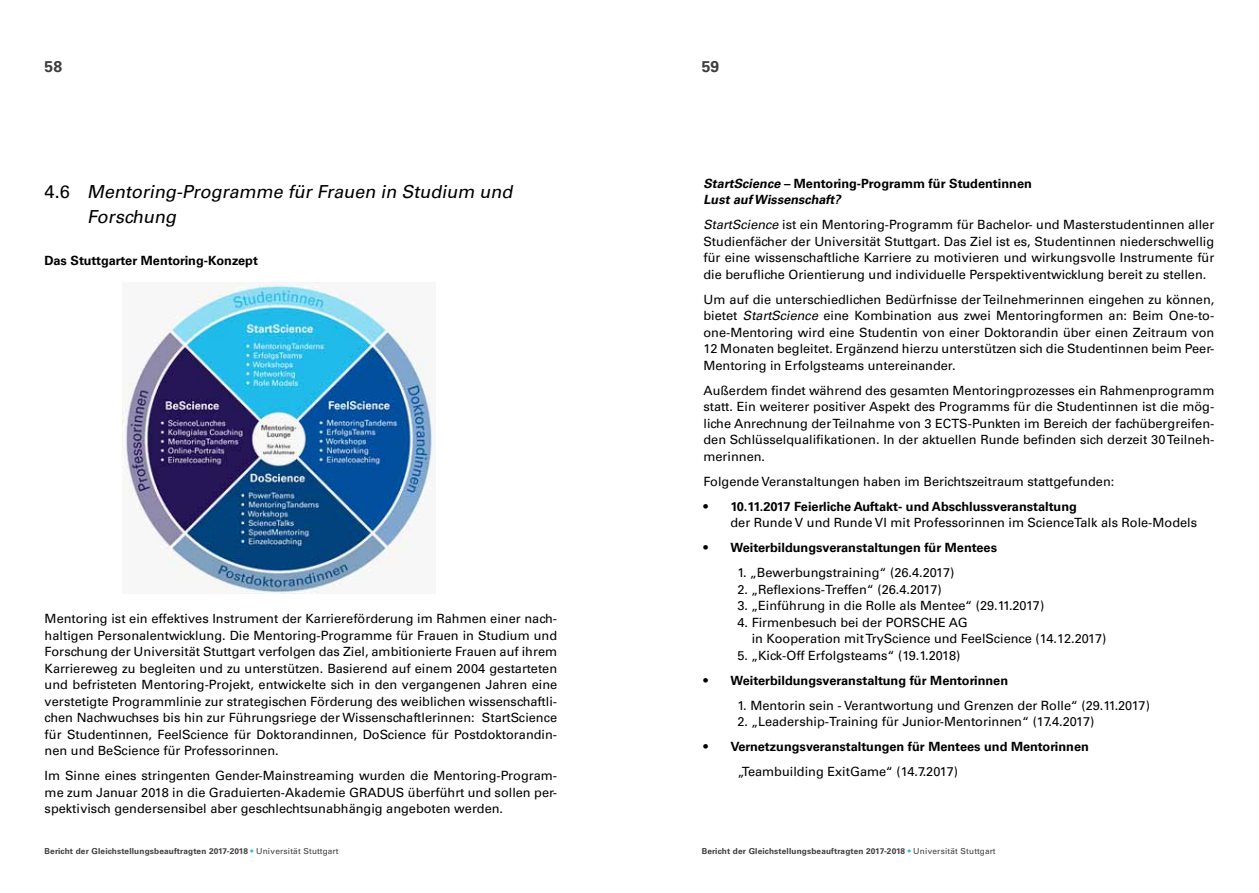
<style>
.page{position:relative;width:1259px;height:893px;background:#fff}
.page>*{position:absolute;margin:0;border:0;box-sizing:border-box;transform-origin:0 0}
.t1{font:italic 18px/24.8px "Univers LT Pro 55 Roman";color:#000}
.t2{font:700 15.75px "Univers LT Pro 65";color:#3e3d40}
.t3{font:12.75px/16.5px "Univers LT Pro 55 Roman";color:#000;text-align:justify}
.t4{font:700 12.75px/16.5px "Univers LT Pro 65";color:#000}
.t5{font:700 8.25px "Univers LT Pro 65";letter-spacing:.02em;color:#3e3d40}
.s1{font-style:normal}
.s2{font-family:"Univers LT Pro 55 Roman";font-weight:400;color:#1bbbea}
.s3{font-family:"Univers LT Pro 55 Roman";font-weight:400}
.s4{font-style:italic}
</style>
<div class="page">
<img style="left:122px;top:283px;width:313px;height:310px">
<p class="t2" style="left:45px;top:55px;width:19px">58</p>
<h1 class="t1" style="left:87px;top:178px;width:431px;text-indent:-43px"><span class="s1">4 . 6</span> Mentoring-Programme fürFrauen in Studium und<br>Forschung</h1>
<p class="t4" style="left:45px;top:251px;width:215px">Das Stuttgarter Mentoring-Konzept</p>
<p class="t3" style="left:45px;top:610px;width:514px">Mentoring ist ein effektives Instrument der Karriereförderung im Rahmen einer nach&shy;haltigen Personalentwicklung. Die Mentoring-Programme für Frauen in Studium und Forschung der Universität Stuttgart verfolgen das Ziel, ambitionierte Frauen auf ihrem Karriereweg zu begleiten und zu unterstützen. Basierend auf einem 2004 gestarteten und befristeten Mentoring-Projekt, entwickelte sich in den vergangenen Jahren eine verstetigte Programmlinie zur strategischen Förderung des weiblichen wissenschaftli&shy;chen Nachwuchses bis hin zur Führungsriege der Wissenschaftlerinnen: StartScience für Studentinnen, FeelScience für Doktorandinnen, DoScience für Postdoktorandin&shy;nen und BeScience für Professorinnen.</p>
<p class="t3" style="left:45px;top:767px;width:514px">Im Sinne eines stringenten Gender-Mainstreaming wurden die Mentoring-Program&shy;me zum Januar 2018 in die Graduierten-Akademie GRADUS überführt und sollen per&shy;spektivisch gendersensibel aber geschlechtsunabhängig angeboten werden.</p>
<p class="t5" style="left:45px;top:845px;width:295px">Bericht der Gleichstellungsbeauftragten 2017-2018 <span class="s2">•</span> <span class="s3">Universität Stuttgart</span></p>
<p class="t2" style="left:702px;top:55px;width:19px">59</p>
<p class="t4" style="left:703px;top:174px;width:330px"><span class="s4">StartScience</span> – Mentoring-Programm für Studentinnen<br><span class="s4">LustaufWissenschaft?</span></p>
<p class="t3" style="left:703px;top:216px;width:512px"><span class="s4">StartScience</span> ist ein Mentoring-Programm für Bachelor- und Masterstudentinnen aller Studienfächer der Universität Stuttgart. Das Ziel ist es, Studentinnen niederschwellig für eine wissenschaftliche Karriere zu motivieren und wirkungsvolle Instrumente für die berufliche Orientierung und individuelle Perspektiventwicklung bereit zu stellen.</p>
<p class="t3" style="left:703px;top:290px;width:512px">Um auf die unterschiedlichen Bedürfnisse der Teilnehmerinnen eingehen zu können, bietet <span class="s4">StartScience</span> eine Kombination aus zwei Mentoringformen an: Beim One-to&shy;one-Mentoring wird eine Studentin von einer Doktorandin über einen Zeitraum von 12 Monaten begleitet. Ergänzend hierzu unterstützen sich die Studentinnen beim Peer-Mentoring in Erfolgsteams untereinander.</p>
<p class="t3" style="left:703px;top:381px;width:512px">Außerdem findet während des gesamten Mentoringprozesses ein Rahmenprogramm statt. Ein weiterer positiver Aspekt des Programms für die Studentinnen ist die mög&shy;liche Anrechnung der Teilnahme von 3 ECTS-Punkten im Bereich der fachübergreifen&shy;den Schlüsselqualifikationen. In der aktuellen Runde befinden sich derzeit 30 Teilneh&shy;merinnen.</p>
<p class="t3" style="left:703px;top:472px;width:412px">Folgende Veranstaltungen haben im Berichtszeitraum stattgefunden:</p>
<p class="t4" style="left:703px;top:497px;width:375px">• 10.11.2017 Feierliche Auftakt- und Abschlussveranstaltung</p>
<p class="t3" style="left:730px;top:514px;width:468px">der Runde V und Runde VI mit Professorinnen im ScienceTalk als Role-Models</p>
<p class="t4" style="left:703px;top:539px;width:295px">• Weiterbildungsveranstaltungen für Mentees</p>
<p class="t3" style="left:737px;top:564px;width:218px">1. „Bewerbungstraining“ (26.4.2017)</p>
<p class="t3" style="left:737px;top:580px;width:206px">2. „Reflexions-Treffen“ (26.4.2017)</p>
<p class="t3" style="left:737px;top:597px;width:308px">3. „Einführung in die Rolle als Mentee“ (29.11.2017)</p>
<p class="t3" style="left:751px;top:613px;width:356px;text-indent:-14px">4. Firmenbesuch bei der PORSCHE AG<br>in Kooperation mit TryScience und FeelScience (14.12.2017)</p>
<p class="t3" style="left:737px;top:646px;width:224px">5. „Kick-Off Erfolgsteams“ (19.1.2018)</p>
<p class="t4" style="left:703px;top:671px;width:306px">• Weiterbildungsveranstaltung für Mentorinnen</p>
<p class="t3" style="left:737px;top:696px;width:414px">1. Mentorin sein - Verantwortung und Grenzen der Rolle“ (29.11.2017)</p>
<p class="t3" style="left:737px;top:713px;width:358px">2. „Leadership-Training für Junior-Mentorinnen“ (17.4.2017)</p>
<p class="t4" style="left:703px;top:738px;width:387px">• Vernetzungsveranstaltungen für Mentees und Mentorinnen</p>
<p class="t3" style="left:737px;top:763px;width:222px">„Teambuilding ExitGame“ (14.7.2017)</p>
<p class="t5" style="left:702px;top:846px;width:295px">Bericht der Gleichstellungsbeauftragten 2017-2018 <span class="s2">•</span> <span class="s3">Universität Stuttgart</span></p>
</div>
